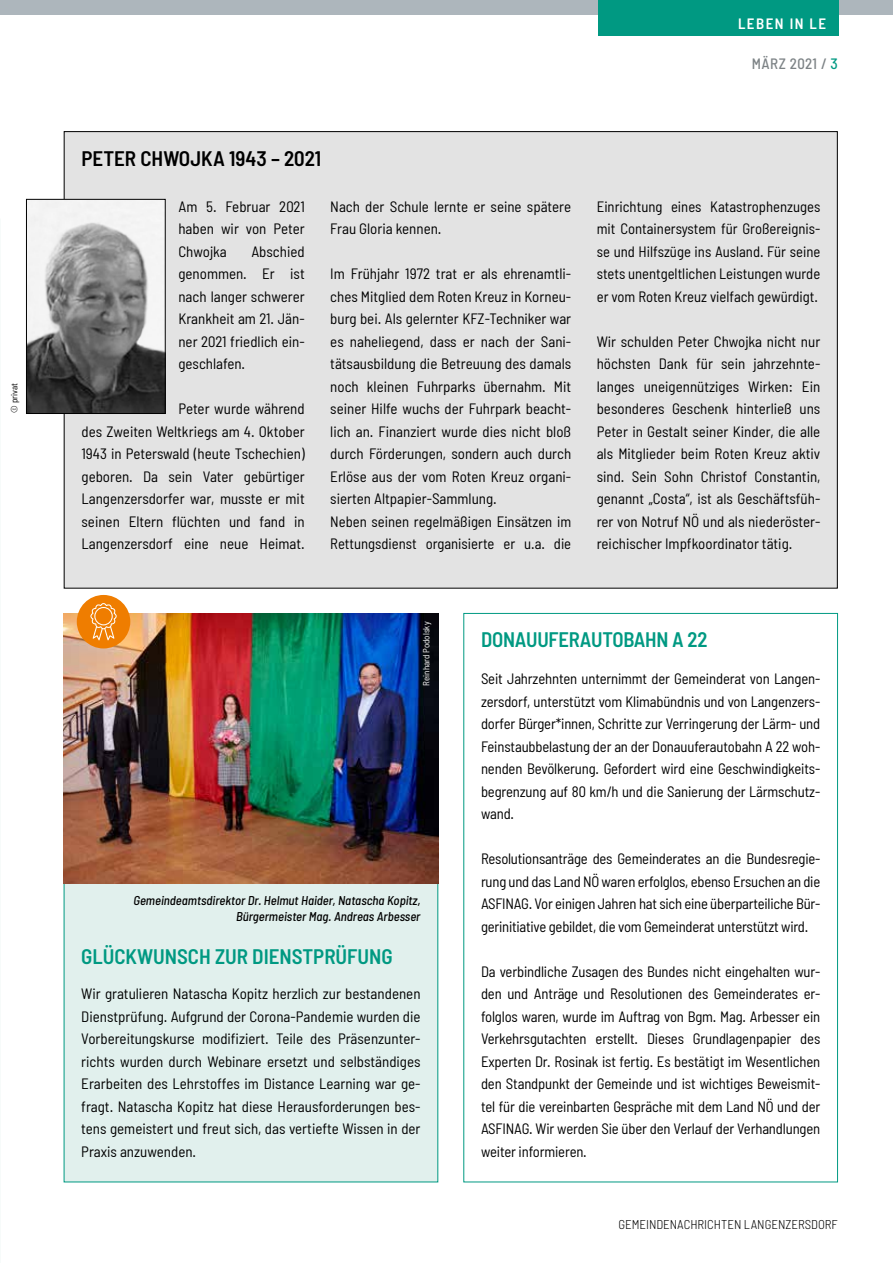
<style>
.page{position:relative;width:893px;height:1263px;background:#fff}
.page>*{position:absolute;margin:0;border:0;box-sizing:border-box;transform-origin:0 0}
.t1{font:600 semi-condensed 21px "Barlow";letter-spacing:-.005em;color:#009982}
.t2{font:600 semi-condensed 21px "Barlow";color:#000}
.t3{font:semi-condensed 15px/22.5px "Barlow";color:#000;text-align:justify}
.t4{font:500 semi-condensed 15px "Barlow";letter-spacing:.03em;color:#7d8386}
.t5{font:600 semi-condensed 15px "Barlow";letter-spacing:.1em;color:#fff}
.t6{font:italic 500 semi-condensed 12.75px/16.5px "Barlow";color:#000;text-align:right}
.t7{font:300 semi-condensed 12.75px "Barlow";color:#000}
.t8{font:semi-condensed 9px "Barlow";color:#fff}
.t9{font:semi-condensed 9px "Barlow";color:#000}
.s1{color:#009982}
</style>
<div class="page">
<div style="left:64px;top:132px;width:773px;height:456px;background:#e3e3e3"></div>
<img style="left:28px;top:201px;width:136px;height:211px">
<div style="left:26px;top:199px;width:140px;height:215px;border:1px solid #000"></div>
<div style="left:64px;top:861px;width:374px;height:321px;background:#e1f0ed"></div>
<img style="left:64px;top:613px;width:374px;height:270px">
<div style="left:77px;top:595px;width:53px;height:53px;background:#ef7d00;border-radius:50%"></div>
<svg style="left:90px;top:603px;width:27px;height:37px"></svg>
<div style="left:0;top:0;width:893px;height:15px;background:#adb6bc"></div>
<div style="left:598px;top:0;width:241px;height:35px;background:#009982"></div>
<p class="t9" style="left:9px;top:413px;width:31px;rotate:-90deg">© privat</p>
<p class="t5" style="left:738px;top:14px;width:90px">LEBEN IN LE</p>
<p class="t4" style="left:752px;top:54px;width:87px">MÄRZ 2021 / <span class="s1">3</span></p>
<h1 class="t2" style="left:82px;top:145px;width:241px">PETER CHWOJKA 1943 – 2021</h1>
<p class="t3" style="left:178px;top:194px;width:128px">Am 5. Februar 2021 haben wir von Peter Chwojka</p>
<p class="t3" style="left:178px;top:239px;width:128px;text-indent:73px">Abschied genommen. Er ist nach langer schwerer Krankheit am 21. Jän&shy;ner 2021 friedlich ein&shy;geschlafen.</p>
<p class="t3" style="left:82px;top:397px;width:225px;text-indent:97px">Peter wurde während des Zweiten Weltkriegs am 4. Oktober 1943 in Peterswald (heute Tschechien) geboren. Da sein Vater gebürtiger Langenzersdorfer war, musste er mit seinen Eltern flüchten und fand in Langenzersdorf eine neue Heimat.</p>
<p class="t3" style="left:330px;top:194px;width:242px">Nach der Schule lernte er seine spätere<br>Frau Gloria kennen.</p>
<p class="t3" style="left:330px;top:262px;width:242px;text-align:left">Im Frühjahr 1972 trat er als ehrenamtli&shy;ches Mitglied dem Roten Kreuz in Korneu&shy;burg bei. Als gelernter KFZ-Techniker war es naheliegend, dass er nach der Sani&shy;tätsausbildung die Betreuung des damals noch kleinen Fuhrparks übernahm. Mit seiner Hilfe wuchs der Fuhrpark beacht&shy;lich an. Finanziert wurde dies nicht bloß durch Förderungen, sondern auch durch Erlöse aus der vom Roten Kreuz organi&shy;sierten Altpapier-Sammlung.<br>Neben seinen regelmäßigen Einsätzen im Rettungsdienst organisierte er u.a. die</p>
<p class="t3" style="left:597px;top:194px;width:225px">Einrichtung eines Katastrophenzuges mit Containersystem für Großereignis&shy;se und Hilfszüge ins Ausland. Für seine stets unentgeltlichen Leistungen wurde er vom Roten Kreuz vielfach gewürdigt.</p>
<p class="t3" style="left:597px;top:329px;width:225px">Wir schulden Peter Chwojka nicht nur höchsten Dank für sein jahrzehnte&shy;langes uneigennütziges Wirken: Ein besonderes Geschenk hinterließ uns Peter in Gestalt seiner Kinder, die alle als Mitglieder beim Roten Kreuz aktiv sind. Sein Sohn Christof Constantin, genannt „Costa“, ist als Geschäftsfüh&shy;rer von Notruf NÖ und als niederöster&shy;reichischer Impfkoordinator tätig.</p>
<p class="t8" style="left:421px;top:686px;width:65px;rotate:-90deg">Reinhard Podolsky</p>
<p class="t6" style="left:134px;top:891px;width:288px">Gemeindeamtsdirektor Dr. Helmut Haider, Natascha Kopitz,<br>Bürgermeister Mag. Andreas Arbesser</p>
<h1 class="t1" style="left:81px;top:943px;width:313px">GLÜCKWUNSCH ZUR DIENSTPRÜFUNG</h1>
<p class="t3" style="left:81px;top:982px;width:341px">Wir gratulieren Natascha Kopitz herzlich zur bestandenen Dienstprüfung. Aufgrund der Corona-Pandemie wurden die Vorbereitungskurse modifiziert. Teile des Präsenzunter&shy;richts wurden durch Webinare ersetzt und selbständiges Erarbeiten des Lehrstoffes im Distance Learning war ge&shy;fragt. Natascha Kopitz hat diese Herausforderungen bes&shy;tens gemeistert und freut sich, das vertiefte Wissen in der Praxis anzuwenden.</p>
<h1 class="t1" style="left:481px;top:627px;width:228px">DONAUUFERAUTOBAHN A 22</h1>
<p class="t3" style="left:481px;top:667px;width:341px">Seit Jahrzehnten unternimmt der Gemeinderat von Langen&shy;zersdorf, unterstützt vom Klimabündnis und von Langenzers&shy;dorfer Bürger*innen, Schritte zur Verringerung der Lärm- und Feinstaubbelastung der an der Donauuferautobahn A 22 woh&shy;nenden Bevölkerung. Gefordert wird eine Geschwindigkeits&shy;begrenzung auf 80 km/h und die Sanierung der Lärmschutz&shy;wand.</p>
<p class="t3" style="left:481px;top:847px;width:341px">Resolutionsanträge des Gemeinderates an die Bundesregie&shy;rung und das Land NÖ waren erfolglos, ebenso Ersuchen an die ASFINAG. Vor einigen Jahren hat sich eine überparteiliche Bür&shy;gerinitiative gebildet, die vom Gemeinderat unterstützt wird.</p>
<p class="t3" style="left:481px;top:959px;width:341px">Da verbindliche Zusagen des Bundes nicht eingehalten wur&shy;den und Anträge und Resolutionen des Gemeinderates er&shy;folglos waren, wurde im Auftrag von Bgm. Mag. Arbesser ein Verkehrsgutachten erstellt. Dieses Grundlagenpapier des Experten Dr. Rosinak ist fertig. Es bestätigt im Wesentlichen den Standpunkt der Gemeinde und ist wichtiges Beweismit&shy;tel für die vereinbarten Gespräche mit dem Land NÖ und der ASFINAG. Wir werden Sie über den Verlauf der Verhandlungen weiter informieren.</p>
<p class="t7" style="left:618px;top:1216px;width:221px">GEMEINDENACHRICHTEN LANGENZERSDORF</p>
</div>
